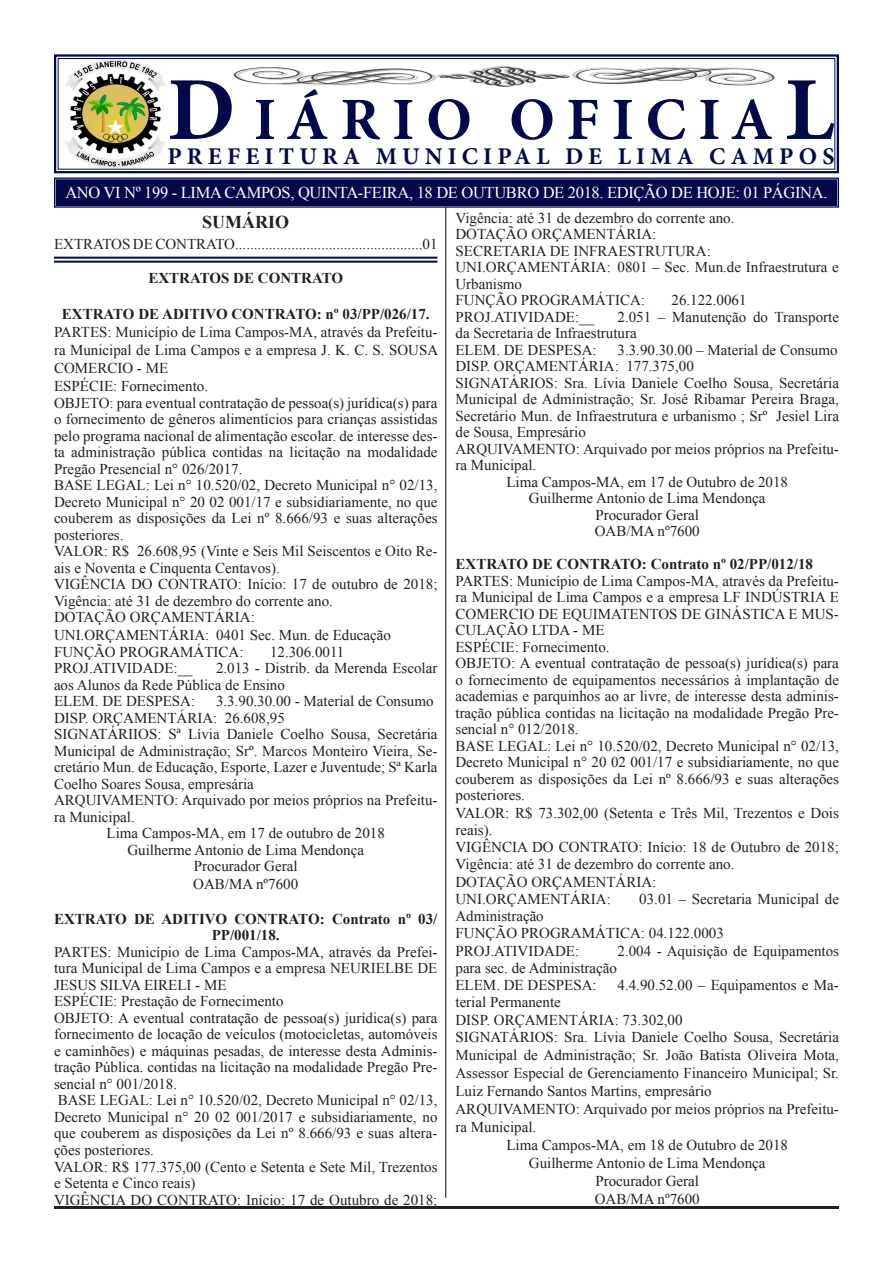
<style>
.page{position:relative;width:893px;height:1263px;background:#fff}
.page>*{position:absolute;margin:0;border:0;box-sizing:border-box;transform-origin:0 0}
.t1{font:700 60px "Minion Pro";letter-spacing:.19em;color:#01094a}
.t2{font:700 24px "Minion Pro";letter-spacing:.215em;color:#01094a}
.t3{font:700 18px "Times New Roman";color:#231f20}
.t4{font:16.5px "Times New Roman";letter-spacing:-.02em;color:#fff}
.t5{font:15px/16.5px "Times New Roman";color:#231f20;text-align:justify}
.t6{font:700 15px/16.5px "Times New Roman";color:#231f20;text-align:center}
.s1{font-size:90px}
</style>
<div class="page">
<svg style="left:54px;top:54px;width:785px;height:120px"></svg>
<div style="left:58px;top:58px;width:777px;height:112px;border:1px solid #01094a"></div>
<svg style="left:54px;top:177px;width:785px;height:31px;background:#111855"></svg>
<div style="left:56px;top:179px;width:781px;height:27px;border:1px solid #01094a"></div>
<div style="left:57px;top:181px;width:779px;height:23px;border:1px solid #01094a"></div>
<hr style="left:54px;top:1206px;width:785px;height:3px;background:#231f20">
<hr style="left:54px;top:257px;width:383px;height:2px;background:#01094a">
<hr style="left:54px;top:261px;width:383px;height:2px;background:#01094a">
<hr style="left:445px;top:207px;width:1px;height:991px;background:#231f20">
<img style="left:230px;top:66px;width:550px;height:21px">
<img style="left:64px;top:60px;width:102px;height:108px">
<p class="t1" style="left:167px;top:77px;width:669px"><span class="s1">D</span>IÁRIO OFICIA<span class="s1">L</span></p>
<p class="t2" style="left:168px;top:140px;width:668px">PREFEITURA MUNICIPAL DE LIMA CAMPOS</p>
<p class="t4" style="left:65px;top:181px;width:764px">ANO VI Nº 199 - LIMA CAMPOS, QUINTA-FEIRA, 18 DE OUTUBRO DE 2018. EDIÇÃO DE HOJE: 01 PÁGINA.</p>
<p class="t3" style="left:202px;top:210px;width:88px">SUMÁRIO</p>
<p class="t5" style="left:54px;top:235px;width:385px">EXTRATOS DE CONTRATO..................................................01</p>
<p class="t6" style="left:148px;top:270px;width:196px">EXTRATOS DE CONTRATO</p>
<p class="t6" style="left:62px;top:306px;width:369px">EXTRATO DE ADITIVO CONTRATO: nº 03/PP/026/17.</p>
<p class="t5" style="left:54px;top:323px;width:386px;line-height:18px">PARTES: Município de Lima Campos-MA, através da Prefeitu&shy;ra Municipal de Lima Campos e a empresa J. K. C. S. SOUSA COMERCIO - ME</p>
<p class="t5" style="left:54px;top:378px;width:156px">ESPÉCIE: Fornecimento.</p>
<p class="t5" style="left:54px;top:394px;width:385px">OBJETO: para eventual contratação de pessoa(s) jurídica(s) para o fornecimento de gêneros alimentícios para crianças assistidas pelo programa nacional de alimentação escolar. de interesse des&shy;ta administração pública contidas na licitação na modalidade Pregão Presencial n° 026/2017.</p>
<p class="t5" style="left:54px;top:477px;width:385px">BASE LEGAL: Lei n° 10.520/02, Decreto Municipal n° 02/13, Decreto Municipal n° 20 02 001/17 e subsidiariamente, no que couberem as disposições da Lei nº 8.666/93 e suas alterações posteriores.</p>
<p class="t5" style="left:54px;top:543px;width:385px">VALOR: R$ 26.608,95 (Vinte e Seis Mil Seiscentos e Oito Re&shy;ais e Noventa e Cinquenta Centavos).</p>
<p class="t5" style="left:54px;top:576px;width:385px">VIGÊNCIA DO CONTRATO: Início: 17 de outubro de 2018;<br>Vigência: até 31 de dezembro do corrente ano.</p>
<p class="t5" style="left:54px;top:609px;width:202px">DOTAÇÃO ORÇAMENTÁRIA:</p>
<p class="t5" style="left:54px;top:627px;width:338px">UNI.ORÇAMENTÁRIA: 0401 Sec. Mun. de Educação</p>
<p class="t5" style="left:54px;top:643px;width:191px">FUNÇÃO PROGRAMÁTICA:</p>
<p class="t5" style="left:270px;top:643px;width:76px">12.306.0011</p>
<p class="t5" style="left:54px;top:660px;width:140px">PROJ.ATIVIDADE:__</p>
<p class="t5" style="left:455px;top:209px;width:281px">Vigência: até 31 de dezembro do corrente ano.</p>
<p class="t5" style="left:455px;top:226px;width:202px">DOTAÇÃO ORÇAMENTÁRIA:</p>
<p class="t5" style="left:455px;top:242px;width:257px">SECRETARIA DE INFRAESTRUTURA:</p>
<p class="t5" style="left:455px;top:259px;width:385px">UNI.ORÇAMENTÁRIA: 0801 – Sec. Mun.de Infraestrutura e<br>Urbanismo</p>
<p class="t5" style="left:455px;top:292px;width:191px">FUNÇÃO PROGRAMÁTICA:</p>
<p class="t5" style="left:671px;top:292px;width:76px">26.122.0061</p>
<p class="t5" style="left:455px;top:308px;width:140px">PROJ.ATIVIDADE:__</p>
<p class="t5" style="left:455px;top:308px;width:385px;text-indent:162px">2.051 – Manutenção do Transporte da Secretaria de Infraestrutura</p>
<p class="t5" style="left:455px;top:341px;width:143px">ELEM. DE DESPESA:</p>
<p class="t5" style="left:617px;top:341px;width:221px">3.3.90.30.00 – Material de Consumo</p>
<p class="t5" style="left:455px;top:358px;width:240px">DISP. ORÇAMENTÁRIA: 177.375,00</p>
<p class="t5" style="left:455px;top:374px;width:385px">SIGNATÁRIOS: Sra. Lívia Daniele Coelho Sousa, Secretária Municipal de Administração; Sr. José Ribamar Pereira Braga, Secretário Mun. de Infraestrutura e urbanismo ; Srº Jesiel Lira de Sousa, Empresário</p>
<p class="t5" style="left:455px;top:440px;width:385px">ARQUIVAMENTO: Arquivado por meios próprios na Prefeitu&shy;ra Municipal.</p>
<p class="t5" style="left:506px;top:473px;width:283px">Lima Campos-MA, em 17 de Outubro de 2018</p>
<p class="t5" style="left:529px;top:490px;width:238px">Guilherme Antonio de Lima Mendonça</p>
<p class="t5" style="left:595px;top:506px;width:105px">Procurador Geral</p>
<p class="t5" style="left:595px;top:523px;width:107px">OAB/MA nº7600</p>
<p class="t6" style="left:455px;top:556px;width:359px">EXTRATO DE CONTRATO: Contrato nº 02/PP/012/18</p>
<p class="t5" style="left:455px;top:572px;width:385px">PARTES: Município de Lima Campos-MA, através da Prefeitu&shy;ra Municipal de Lima Campos e a empresa LF INDÚSTRIA E COMERCIO DE EQUIMATENTOS DE GINÁSTICA E MUS-CULAÇÃO LTDA - ME</p>
<p class="t5" style="left:455px;top:638px;width:156px">ESPÉCIE: Fornecimento.</p>
<p class="t5" style="left:455px;top:655px;width:385px">OBJETO: A eventual contratação de pessoa(s) jurídica(s) para o fornecimento de equipamentos necessários à implantação de academias e parquinhos ao ar livre, de interesse desta adminis&shy;tração pública contidas na licitação na modalidade Pregão Pre&shy;sencial n° 012/2018.</p>
<p class="t5" style="left:455px;top:737px;width:385px">BASE LEGAL: Lei n° 10.520/02, Decreto Municipal n° 02/13, Decreto Municipal n° 20 02 001/17 e subsidiariamente, no que couberem as disposições da Lei nº 8.666/93 e suas alterações posteriores.</p>
<p class="t5" style="left:455px;top:804px;width:385px;line-height:17.2px">VALOR: R$ 73.302,00 (Setenta e Três Mil, Trezentos e Dois reais).</p>
<p class="t5" style="left:455px;top:838px;width:385px;line-height:17.2px">VIGÊNCIA DO CONTRATO: Início: 18 de Outubro de 2018;<br>Vigência: até 31 de dezembro do corrente ano.</p>
<p class="t5" style="left:455px;top:873px;width:202px">DOTAÇÃO ORÇAMENTÁRIA:</p>
<p class="t5" style="left:455px;top:890px;width:157px">UNI.ORÇAMENTÁRIA:</p>
<p class="t5" style="left:639px;top:890px;width:201px">03.01 – Secretaria Municipal de</p>
<p class="t5" style="left:455px;top:908px;width:90px">Administração</p>
<p class="t5" style="left:455px;top:925px;width:270px">FUNÇÃO PROGRAMÁTICA: 04.122.0003</p>
<p class="t5" style="left:455px;top:942px;width:125px">PROJ.ATIVIDADE:</p>
<p class="t5" style="left:617px;top:942px;width:223px">2.004 - Aquisição de Equipamentos</p>
<p class="t5" style="left:455px;top:959px;width:163px">para sec. de Administração</p>
<p class="t5" style="left:455px;top:977px;width:143px">ELEM. DE DESPESA:</p>
<p class="t5" style="left:617px;top:977px;width:223px">4.4.90.52.00 – Equipamentos e Ma-</p>
<p class="t5" style="left:455px;top:994px;width:107px">terial Permanente</p>
<p class="t5" style="left:455px;top:1011px;width:229px">DISP. ORÇAMENTÁRIA: 73.302,00</p>
<p class="t5" style="left:455px;top:1028px;width:385px;line-height:18px">SIGNATÁRIOS: Sra. Lívia Daniele Coelho Sousa, Secretária Municipal de Administração; Sr. João Batista Oliveira Mota, Assessor Especial de Gerenciamento Financeiro Municipal; Sr.<br>Luiz Fernando Santos Martins, empresário</p>
<p class="t5" style="left:455px;top:1100px;width:385px;line-height:18px">ARQUIVAMENTO: Arquivado por meios próprios na Prefeitu&shy;ra Municipal.</p>
<p class="t5" style="left:506px;top:1136px;width:283px">Lima Campos-MA, em 18 de Outubro de 2018</p>
<p class="t5" style="left:529px;top:1154px;width:238px">Guilherme Antonio de Lima Mendonça</p>
<p class="t5" style="left:595px;top:1172px;width:105px">Procurador Geral</p>
<p class="t5" style="left:595px;top:1190px;width:107px">OAB/MA nº7600</p>
<p class="t5" style="left:54px;top:660px;width:385px;text-indent:162px">2.013 - Distrib. da Merenda Escolar aos Alunos da Rede Pública de Ensino</p>
<p class="t5" style="left:54px;top:693px;width:143px">ELEM. DE DESPESA:</p>
<p class="t5" style="left:216px;top:693px;width:219px">3.3.90.30.00 - Material de Consumo</p>
<p class="t5" style="left:54px;top:709px;width:232px">DISP. ORÇAMENTÁRIA: 26.608,95</p>
<p class="t5" style="left:54px;top:726px;width:385px">SIGNATÁRIIOS: Sª Lívia Daniele Coelho Sousa, Secretária Municipal de Administração; Srº. Marcos Monteiro Vieira, Se&shy;cretário Mun. de Educação, Esporte, Lazer e Juventude; Sª Karla Coelho Soares Sousa, empresária</p>
<p class="t5" style="left:54px;top:792px;width:385px">ARQUIVAMENTO: Arquivado por meios próprios na Prefeitu&shy;ra Municipal.</p>
<p class="t5" style="left:107px;top:825px;width:280px">Lima Campos-MA, em 17 de outubro de 2018</p>
<p class="t5" style="left:127px;top:841px;width:238px">Guilherme Antonio de Lima Mendonça</p>
<p class="t5" style="left:194px;top:858px;width:105px">Procurador Geral</p>
<p class="t5" style="left:193px;top:876px;width:107px">OAB/MA nº7600</p>
<p class="t6" style="left:54px;top:910px;width:385px">EXTRATO DE ADITIVO CONTRATO: Contrato nº 03/<br>PP/001/18.</p>
<p class="t5" style="left:54px;top:943px;width:385px">PARTES: Município de Lima Campos-MA, através da Prefei&shy;tura Municipal de Lima Campos e a empresa NEURIELBE DE JESUS SILVA EIRELI - ME</p>
<p class="t5" style="left:54px;top:993px;width:231px">ESPÉCIE: Prestação de Fornecimento</p>
<p class="t5" style="left:54px;top:1009px;width:385px">OBJETO: A eventual contratação de pessoa(s) jurídica(s) para fornecimento de locação de veículos (motocicletas, automóveis e caminhões) e máquinas pesadas, de interesse desta Adminis&shy;tração Pública. contidas na licitação na modalidade Pregão Pre&shy;sencial n° 001/2018.</p>
<p class="t5" style="left:54px;top:1092px;width:385px">BASE LEGAL: Lei n° 10.520/02, Decreto Municipal n° 02/13, Decreto Municipal n° 20 02 001/2017 e subsidiariamente, no que couberem as disposições da Lei nº 8.666/93 e suas altera&shy;ções posteriores.</p>
<p class="t5" style="left:54px;top:1158px;width:385px">VALOR: R$ 177.375,00 (Cento e Setenta e Sete Mil, Trezentos e Setenta e Cinco reais)</p>
<p class="t5" style="left:54px;top:1191px;width:385px">VIGÊNCIA DO CONTRATO: Início: 17 de Outubro de 2018;</p>
</div>
